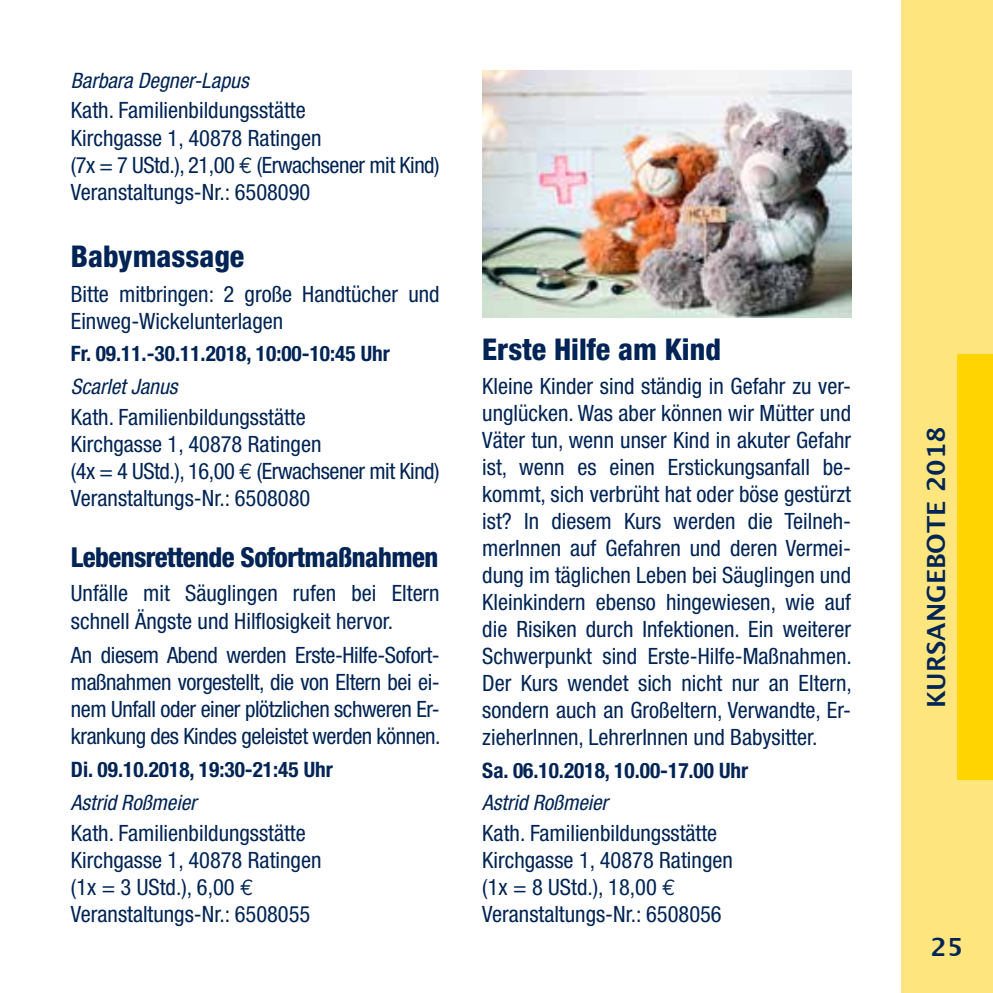
<style>
.page{position:relative;width:993px;height:993px;background:#fff}
.page>*{position:absolute;margin:0;border:0;box-sizing:border-box;transform-origin:0 0}
.t1{font:800 condensed 30px "Helvetica Neue";color:#002455}
.t2{font:800 condensed 27.5px "Helvetica Neue";letter-spacing:-.02em;color:#002455}
.t3{font:700 25px "Lucida Grande";color:#002455}
.t4{font:condensed 22.5px/27px "Helvetica Neue";color:#002455}
.t5{font:700 condensed 21.25px "Helvetica Neue";color:#002455}
.t6{font:italic condensed 21.25px "Helvetica Neue";color:#002455}
.s1{font-family:"Euro Mono";font-stretch:normal}
</style>
<div class="page">
<div style="left:900px;top:0;width:92px;height:992px;background:#ffe57e"></div>
<div style="left:957px;top:354px;width:35px;height:426px;background:#ffd400"></div>
<img style="left:482px;top:71px;width:368px;height:246px">
<p class="t6" style="left:71px;top:68px;width:179px">Barbara Degner-Lapus</p>
<p class="t4" style="left:71px;top:97px;width:370px">Kath. Familienbildungsstätte<br>Kirchgasse 1, 40878 Ratingen<br>(7x = 7 UStd.), 21,00 <span class="s1">E</span> (Erwachsener mit Kind)<br>Veranstaltungs-Nr.: 6508090</p>
<h1 class="t1" style="left:71px;top:238px;width:175px">Babymassage</h1>
<p class="t4" style="left:71px;top:280px;width:370px">Bitte mitbringen: 2 große Handtücher und<br>Einweg-Wickelunterlagen</p>
<p class="t5" style="left:71px;top:341px;width:320px">Fr. 09.11.-30.11.2018, 10:00-10:45 Uhr</p>
<p class="t6" style="left:71px;top:374px;width:108px">Scarlet Janus</p>
<p class="t4" style="left:71px;top:403px;width:370px">Kath. Familienbildungsstätte<br>Kirchgasse 1, 40878 Ratingen<br>(4x = 4 UStd.), 16,00 <span class="s1">E</span> (Erwachsener mit Kind)<br>Veranstaltungs-Nr.: 6508080</p>
<p class="t2" style="left:71px;top:540px;width:369px">Lebensrettende Sofortmaßnahmen</p>
<p class="t4" style="left:71px;top:579px;width:370px">Unfälle mit Säuglingen rufen bei Eltern schnell Ängste und Hilflosigkeit hervor.</p>
<p class="t4" style="left:71px;top:641px;width:371px;text-align:justify">An diesem Abend werden Erste-Hilfe-Sofort&shy;maßnahmen vorgestellt, die von Eltern bei ei&shy;nem Unfall oder einer plötzlichen schweren Er&shy;krankung des Kindes geleistet werden können.</p>
<p class="t5" style="left:71px;top:756px;width:263px">Di. 09.10.2018, 19:30-21:45 Uhr</p>
<p class="t6" style="left:71px;top:789px;width:127px">Astrid Roßmeier</p>
<p class="t4" style="left:71px;top:818px;width:252px">Kath. Familienbildungsstätte<br>Kirchgasse 1, 40878 Ratingen (1x = 3 UStd.), 6,00 <span class="s1">E<br></span>Veranstaltungs-Nr.: 6508055</p>
<h1 class="t1" style="left:482px;top:330px;width:240px">Erste Hilfe am Kind</h1>
<p class="t4" style="left:482px;top:372px;width:371px;text-align:justify">Kleine Kinder sind ständig in Gefahr zu ver&shy;unglücken. Was aber können wir Mütter und Väter tun, wenn unser Kind in akuter Gefahr ist, wenn es einen Erstickungsanfall be&shy;kommt, sich verbrüht hat oder böse gestürzt ist? In diesem Kurs werden die Teilneh&shy;merInnen auf Gefahren und deren Vermei&shy;dung im täglichen Leben bei Säuglingen und Kleinkindern ebenso hingewiesen, wie auf die Risiken durch Infektionen. Ein weiterer Schwerpunkt sind Erste-Hilfe-Maßnahmen.<br>Der Kurs wendet sich nicht nur an Eltern, sondern auch an Großeltern, Verwandte, Er&shy;zieherInnen, LehrerInnen und Babysitter.</p>
<p class="t5" style="left:482px;top:757px;width:267px">Sa. 06.10.2018, 10.00-17.00 Uhr</p>
<p class="t6" style="left:482px;top:790px;width:127px">Astrid Roßmeier</p>
<p class="t4" style="left:482px;top:819px;width:252px">Kath. Familienbildungsstätte<br>Kirchgasse 1, 40878 Ratingen (1x = 8 UStd.), 18,00 <span class="s1">E<br></span>Veranstaltungs-Nr.: 6508056</p>
<p class="t3" style="left:915px;top:708px;width:283px;rotate:-90deg">KURSANGEBOTE 2018</p>
<p class="t3" style="left:930px;top:926px;width:35px">25</p>
</div>
